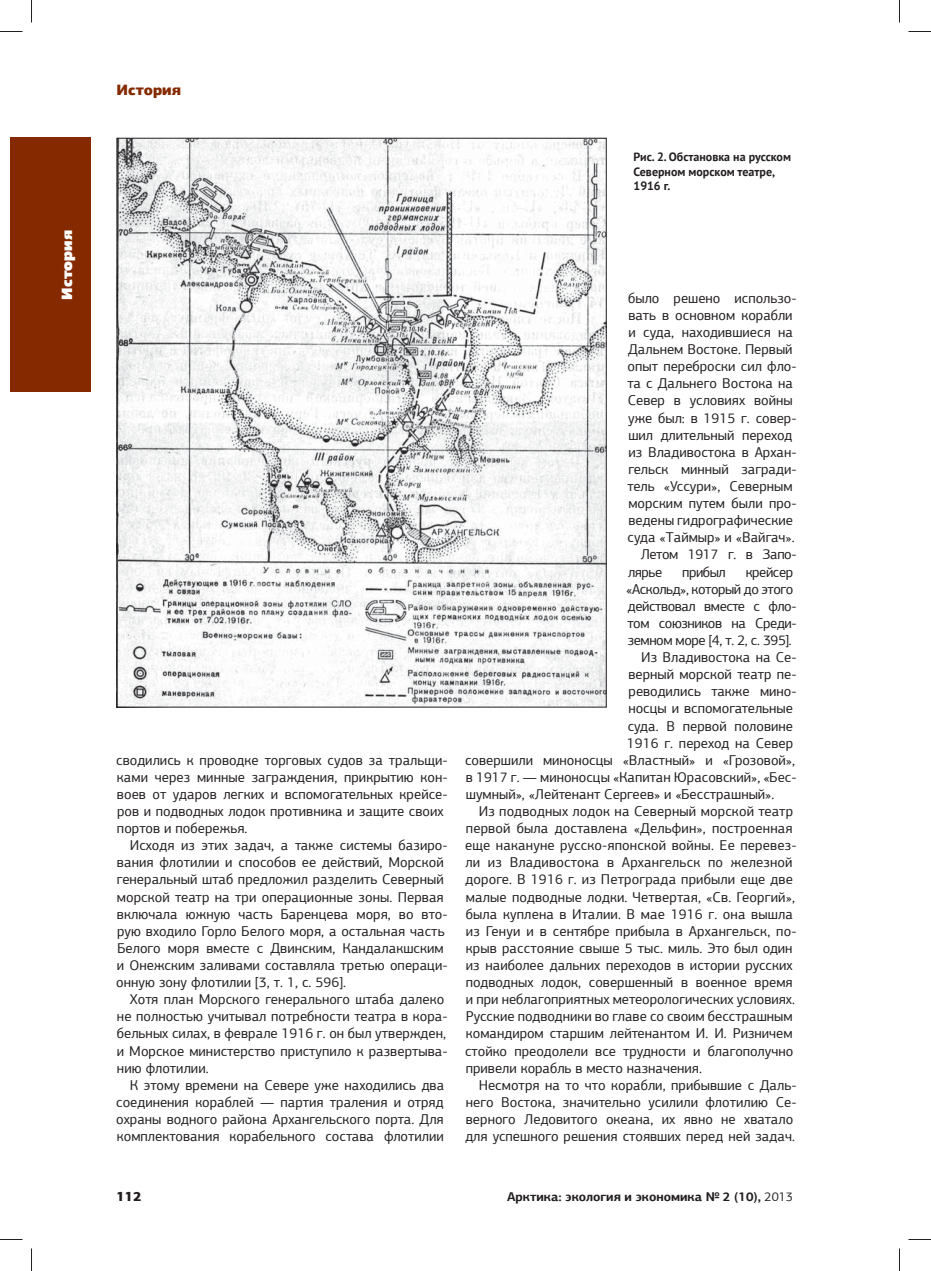
<style>
.page{position:relative;width:931px;height:1271px;background:#fff}
.page>*{position:absolute;margin:0;border:0;box-sizing:border-box;transform-origin:0 0}
.t1{font:900 15px "PF Agora Sans Pro";color:#852a00}
.t2{font:900 15px "PF Agora Sans Pro";color:#fff}
.t3{font:14.25px/17.1px "PF Agora Sans Pro";letter-spacing:.005em;color:#231f20}
.t4{font:14.25px "PF Agora Sans Pro";letter-spacing:-.03em;color:#231f20}
.t5{font:900 13.5px "PF Agora Sans Pro";color:#231f20}
.t6{font:700 12.75px "PF Agora Sans Pro";color:#231f20}
.t7{font:700 12px/14.4px "PT Sans";color:#231f20}
.s1{font-weight:400}
</style>
<div class="page">
<div style="left:10px;top:138px;width:80px;height:254px;background:#852a00"></div>
<img style="left:119px;top:140px;width:485px;height:565px">
<svg style="left:0;top:31px;width:22px;height:1px"></svg>
<svg style="left:908px;top:31px;width:22px;height:1px"></svg>
<svg style="left:0;top:1239px;width:22px;height:1px"></svg>
<svg style="left:908px;top:1239px;width:22px;height:1px"></svg>
<svg style="left:31px;top:0;width:1px;height:22px"></svg>
<svg style="left:31px;top:1248px;width:1px;height:23px"></svg>
<svg style="left:899px;top:0;width:1px;height:22px"></svg>
<svg style="left:899px;top:1248px;width:1px;height:23px"></svg>
<p class="t2" style="left:61px;top:299px;width:71px;rotate:-90deg">История</p>
<p class="t1" style="left:117px;top:84px;width:66px">История</p>
<p class="t7" style="left:633px;top:150px;width:159px">Рис. 2. Обстановка на русском<br>Северном морском театре,<br>1916 г.</p>
<p class="t3" style="left:116px;top:752px;width:333px">сводились к проводке торговых судов за тральщи&shy;ками через минные заграждения, прикрытию кон&shy;воев от ударов легких и вспомогательных крейсе&shy;ров и подводных лодок противника и защите своих портов и побережья.</p>
<p class="t3" style="left:116px;top:838px;width:333px;text-indent:14px">Исходя из этих задач, а также системы базиро&shy;вания флотилии и способов ее действий, Морской генеральный штаб предложил разделить Северный морской театр на три операционные зоны. Первая включала южную часть Баренцева моря, во вто&shy;рую входило Горло Белого моря, а остальная часть Белого моря вместе с Двинским, Кандалакшским и Онежским заливами составляла третью операци&shy;онную зону флотилии [3, т. 1, с. 596].</p>
<p class="t3" style="left:117px;top:992px;width:332px;text-indent:13px">Хотя план Морского генерального штаба далеко не полностью учитывал потребности театра в кора&shy;бельных силах, в феврале 1916 г. он был утвержден, и Морское министерство приступило к развертыва&shy;нию флотилии.</p>
<p class="t3" style="left:116px;top:1077px;width:329px;text-align:justify;text-indent:14px">К этому времени на Севере уже находились два соединения кораблей — партия траления и отряд охраны водного района Архангельского порта. Для комплектования корабельного состава флотилии</p>
<p class="t3" style="left:628px;top:291px;width:170px">было решено использо-</p>
<p class="t3" style="left:628px;top:308px;width:166px">вать в основном корабли</p>
<p class="t3" style="left:628px;top:325px;width:166px">и суда, находившиеся на</p>
<p class="t3" style="left:628px;top:342px;width:166px">Дальнем Востоке. Первый</p>
<p class="t3" style="left:627px;top:359px;width:170px">опыт переброски сил фло-</p>
<p class="t3" style="left:627px;top:376px;width:167px">та с Дальнего Востока на</p>
<p class="t3" style="left:627px;top:393px;width:166px">Север в условиях войны</p>
<p class="t3" style="left:628px;top:410px;width:170px">уже был: в 1915 г. совер-</p>
<p class="t3" style="left:628px;top:427px;width:166px">шил длительный переход</p>
<p class="t3" style="left:628px;top:445px;width:170px">из Владивостока в Архан-</p>
<p class="t3" style="left:628px;top:462px;width:170px">гельск минный загради-</p>
<p class="t3" style="left:627px;top:479px;width:167px">тель «Уссури», Северным</p>
<p class="t3" style="left:628px;top:496px;width:170px">морским путем были про-</p>
<p class="t3" style="left:628px;top:513px;width:166px">ведены гидрографические</p>
<p class="t3" style="left:627px;top:530px;width:168px">суда «Таймыр» и «Вайгач».</p>
<p class="t4" style="left:640px;top:549px;width:157px">Летом 1917 г. в Запо-</p>
<p class="t3" style="left:628px;top:564px;width:36px">лярье</p>
<p class="t3" style="left:682px;top:564px;width:45px">прибыл</p>
<p class="t4" style="left:745px;top:566px;width:49px">крейсер</p>
<p class="t4" style="left:626px;top:583px;width:168px">«Аскольд», который до этого</p>
<p class="t4" style="left:628px;top:600px;width:170px">действовал вместе с фло-</p>
<p class="t4" style="left:627px;top:617px;width:171px">том союзников на Среди-</p>
<p class="t4" style="left:627px;top:634px;width:165px">земном море [4, т. 2, с. 395].</p>
<p class="t3" style="left:641px;top:650px;width:157px">Из Владивостока на Се-</p>
<p class="t3" style="left:628px;top:667px;width:170px">верный морской театр пе-</p>
<p class="t3" style="left:628px;top:684px;width:169px">реводились также мино-</p>
<p class="t3" style="left:628px;top:701px;width:166px">носцы и вспомогательные</p>
<p class="t3" style="left:627px;top:718px;width:167px">суда. В первой половине</p>
<p class="t3" style="left:627px;top:735px;width:168px">1916 г. переход на Север</p>
<p class="t3" style="left:465px;top:752px;width:333px;text-align:justify">совершили миноносцы «Властный» и «Грозовой», в 1917 г. — миноносцы «Капитан Юрасовский», «Бес&shy;шумный», «Лейтенант Сергеев» и «Бесстрашный».</p>
<p class="t3" style="left:465px;top:804px;width:333px;text-indent:14px">Из подводных лодок на Северный морской театр первой была доставлена «Дельфин», построенная еще накануне русско-японской войны. Ее перевез&shy;ли из Владивостока в Архангельск по железной дороге. В 1916 г. из Петрограда прибыли еще две малые подводные лодки. Четвертая, «Св. Георгий», была куплена в Италии. В мае 1916 г. она вышла из Генуи и в сентябре прибыла в Архангельск, по&shy;крыв расстояние свыше 5 тыс. миль. Это был один из наиболее дальних переходов в истории русских подводных лодок, совершенный в военное время и при неблагоприятных метеорологических условиях.<br>Русские подводники во главе со своим бесстрашным командиром старшим лейтенантом И. И. Ризничем стойко преодолели все трудности и благополучно привели корабль в место назначения.</p>
<p class="t3" style="left:465px;top:1077px;width:333px;text-indent:13px">Несмотря на то что корабли, прибывшие с Даль&shy;него Востока, значительно усилили флотилию Се&shy;верного Ледовитого океана, их явно не хватало для успешного решения стоявших перед ней задач.</p>
<p class="t5" style="left:117px;top:1191px;width:26px">112</p>
<p class="t6" style="left:507px;top:1191px;width:287px">Арктика: экология и экономика № 2 (10), <span class="s1">2013</span></p>
</div>
